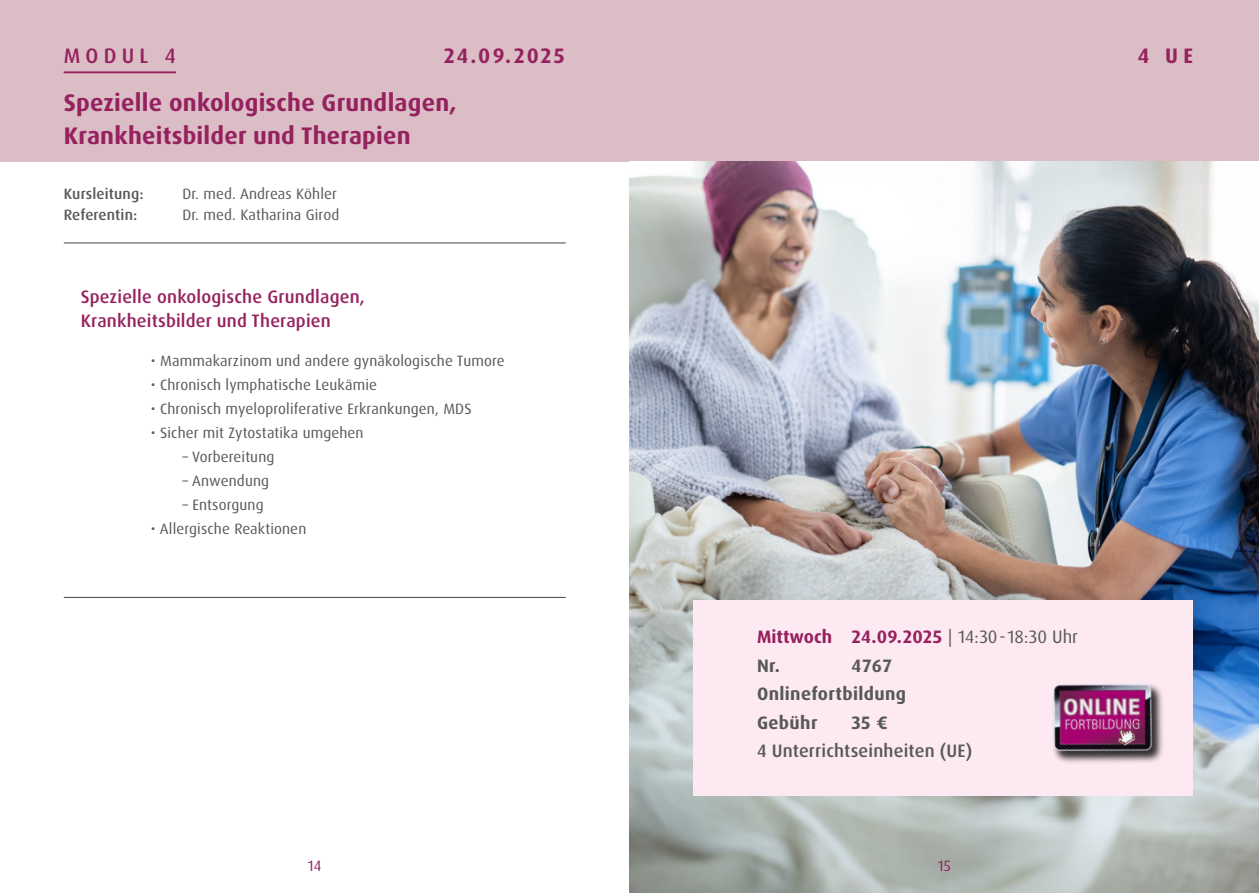
<style>
.page{position:relative;width:1259px;height:893px;background:#fff}
.page>*{position:absolute;margin:0;border:0;box-sizing:border-box;transform-origin:0 0}
.t1{font:700 24px "Dax Pro";letter-spacing:.01em;color:#96215f}
.t2{font:700 21px "Dax Pro";letter-spacing:.105em;color:#96215f}
.t3{font:500 21px "Dax Pro";letter-spacing:.25em;color:#96215f}
.t4{font:500 18px "Dax Pro";letter-spacing:.01em;color:#96215f}
.t5{font:700 18px "Dax Pro";color:#96215f}
.t6{font:700 18px "Dax Pro";letter-spacing:.02em;color:#57585a}
.t7{font:500 18px "Dax Pro";letter-spacing:.01em;color:#57585a}
.t8{font:15px "Dax Pro";letter-spacing:.01em;color:#57585a}
.t9{font:500 15px "Dax Pro";letter-spacing:.01em;color:#57585a}
.t10{font:15px "Dax Pro";color:#96215f}
.s1{font-weight:400;color:#57585a}
</style>
<div class="page">
<div style="left:0;top:0;width:1259px;height:162px;background:#dbbdc6"></div>
<hr style="left:64px;top:72px;width:112px;height:1px;background:#96215f">
<img style="left:629px;top:162px;width:630px;height:731px">
<div style="left:693px;top:600px;width:500px;height:196px;background:#fce9f1"></div>
<hr style="left:64px;top:242px;width:502px;height:1px;background:#57585a">
<hr style="left:64px;top:597px;width:502px;height:1px;background:#57585a">
<img style="left:1053px;top:684px;width:110px;height:79px">
<p class="t3" style="left:64px;top:42px;width:113px">MODUL 4</p>
<p class="t1" style="left:64px;top:87px;width:394px">Spezielle onkologische Grundlagen,</p>
<p class="t1" style="left:64px;top:120px;width:348px">Krankheitsbilder und Therapien</p>
<p class="t2" style="left:444px;top:42px;width:122px">24.09.2025</p>
<p class="t9" style="left:64px;top:184px;width:81px">Kursleitung:</p>
<p class="t8" style="left:182px;top:184px;width:156px">Dr. med. Andreas Köhler</p>
<p class="t9" style="left:64px;top:205px;width:75px">Referentin:</p>
<p class="t8" style="left:182px;top:205px;width:158px">Dr. med. Katharina Girod</p>
<p class="t4" style="left:81px;top:285px;width:285px">Spezielle onkologische Grundlagen,</p>
<p class="t4" style="left:81px;top:309px;width:251px">Krankheitsbilder und Therapien</p>
<p class="t8" style="left:151px;top:351px;width:355px">• Mammakarzinom und andere gynäkologische Tumore</p>
<p class="t8" style="left:151px;top:375px;width:228px">• Chronisch lymphatische Leukämie</p>
<p class="t8" style="left:151px;top:399px;width:322px">• Chronisch myeloproliferative Erkrankungen, MDS</p>
<p class="t8" style="left:151px;top:423px;width:214px">• Sicher mit Zytostatika umgehen</p>
<p class="t8" style="left:182px;top:447px;width:94px">– Vorbereitung</p>
<p class="t8" style="left:182px;top:471px;width:88px">– Anwendung</p>
<p class="t8" style="left:182px;top:495px;width:83px">– Entsorgung</p>
<p class="t8" style="left:151px;top:519px;width:157px">• Allergische Reaktionen</p>
<p class="t10" style="left:308px;top:856px;width:15px">14</p>
<p class="t2" style="left:1137px;top:42px;width:57px">4 UE</p>
<p class="t5" style="left:757px;top:626px;width:322px">Mittwoch 24.09.2025 <span class="s1">| 14:30-18:30 Uhr</span></p>
<p class="t6" style="left:757px;top:654px;width:24px">Nr.</p>
<p class="t6" style="left:851px;top:654px;width:42px">4767</p>
<p class="t6" style="left:757px;top:683px;width:151px">Onlinefortbildung</p>
<p class="t6" style="left:757px;top:711px;width:62px">Gebühr</p>
<p class="t6" style="left:851px;top:711px;width:38px">35 €</p>
<p class="t7" style="left:757px;top:740px;width:217px">4 Unterrichtseinheiten (UE)</p>
<p class="t10" style="left:937px;top:856px;width:15px">15</p>
</div>
